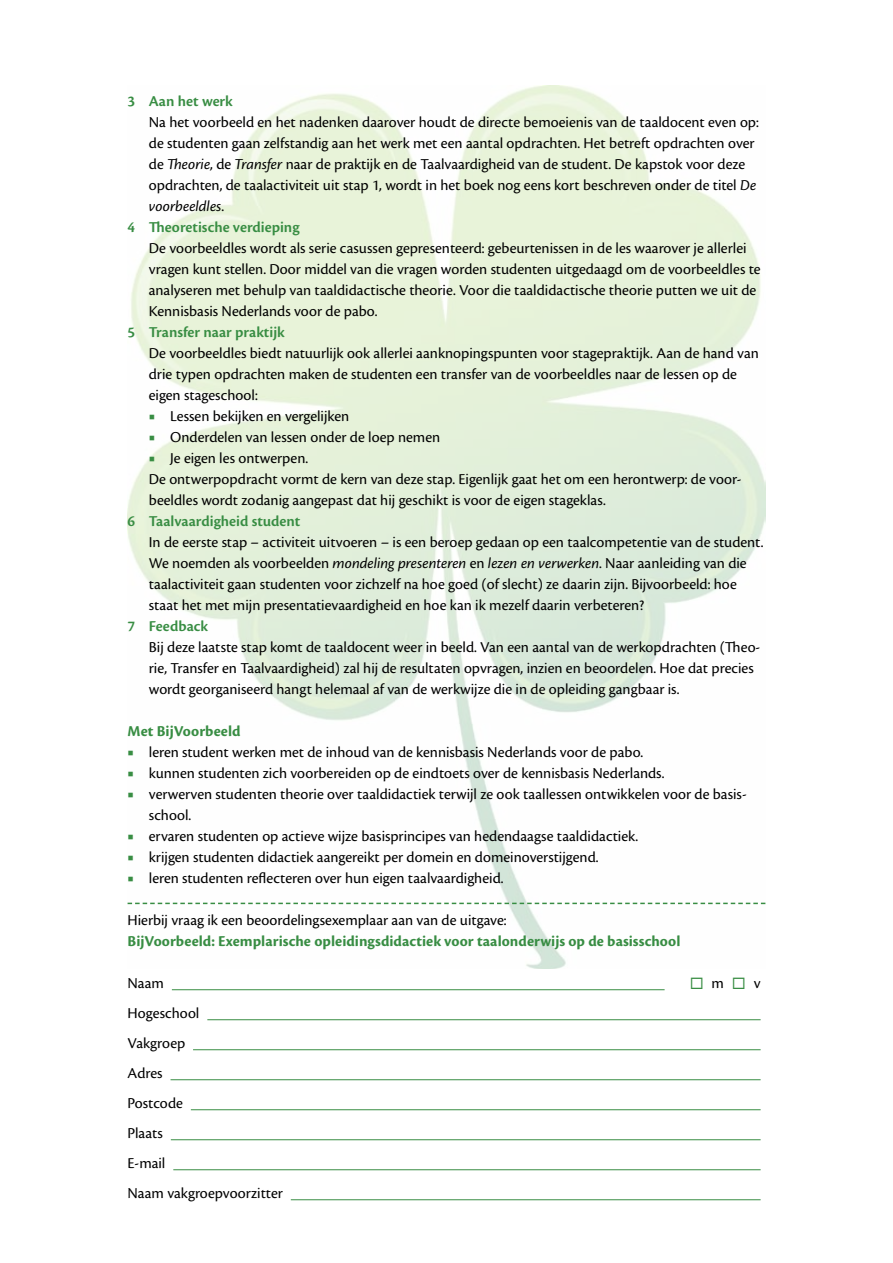
<style>
.page{position:relative;width:893px;height:1263px;background:#fff}
.page>*{position:absolute;margin:0;border:0;box-sizing:border-box;transform-origin:0 0}
.t1{font:15.75px/21px "Cronos Pro";color:#000}
.t2{font:700 15.75px "Cronos Pro";letter-spacing:.005em;color:#388d43}
.t3{font:600 15.75px "Cronos Pro";color:#388d43}
.t4{font:italic 15.75px "Cronos Pro";color:#000}
.s1{font-style:italic}
.s2{font-style:normal}
.s3{font-family:"Minion Pro";font-weight:500;color:#388d43}
.s4{color:#388d43}
</style>
<div class="page">
<img style="left:128px;top:85px;width:637px;height:884px">
<svg style="left:128px;top:903px;width:637px;height:1px"></svg>
<hr style="left:172px;top:989px;width:493px;height:1px;background:#388d43">
<hr style="left:207px;top:1019px;width:554px;height:1px;background:#388d43">
<hr style="left:193px;top:1049px;width:568px;height:1px;background:#388d43">
<hr style="left:171px;top:1079px;width:590px;height:1px;background:#388d43">
<hr style="left:191px;top:1109px;width:570px;height:1px;background:#388d43">
<hr style="left:171px;top:1139px;width:590px;height:1px;background:#388d43">
<hr style="left:173px;top:1169px;width:588px;height:1px;background:#388d43">
<hr style="left:291px;top:1199px;width:470px;height:1px;background:#388d43">
<p class="t3" style="left:128px;top:92px;width:107px">3 Aan het werk</p>
<p class="t1" style="left:149px;top:112px;width:611px">Na het voorbeeld en het nadenken daarover houdt de directe bemoeienis van de taaldocent even op:</p>
<p class="t1" style="left:149px;top:133px;width:607px">de studenten gaan zelfstandig aan het werk met een aantal opdrachten. Het betreft opdrachten over</p>
<p class="t1" style="left:149px;top:154px;width:598px">de <span class="s1">Theorie</span>, de <span class="s1">Transfer</span> naar de praktijk en de Taalvaardigheid van de student. De kapstok voor deze</p>
<p class="t1" style="left:149px;top:175px;width:609px">opdrachten, de taalactiviteit uit stap 1, wordt in het boek nog eens kort beschreven onder de titel <span class="s1">De</span></p>
<p class="t4" style="left:149px;top:197px;width:77px">voorbeeldles<span class="s2">.</span></p>
<p class="t3" style="left:128px;top:218px;width:173px">4 Theoretische verdieping</p>
<p class="t1" style="left:149px;top:238px;width:613px">De voorbeeldles wordt als serie casussen gepresenteerd: gebeurtenissen in de les waarover je allerlei vragen kunt stellen. Door middel van die vragen worden studenten uitgedaagd om de voorbeeldles te analyseren met behulp van taaldidactische theorie. Voor die taaldidactische theorie putten we uit de Kennisbasis Nederlands voor de pabo.</p>
<p class="t3" style="left:128px;top:323px;width:159px">5 Transfer naar praktijk</p>
<p class="t1" style="left:149px;top:343px;width:612px">De voorbeeldles biedt natuurlijk ook allerlei aanknopingspunten voor stagepraktijk. Aan de hand van drie typen opdrachten maken de studenten een transfer van de voorbeeldles naar de lessen op de eigen stageschool:</p>
<p class="t1" style="left:149px;top:406px;width:202px"><span class="s3">■</span> Lessen bekijken en vergelijken</p>
<p class="t1" style="left:149px;top:427px;width:293px"><span class="s3">■</span> Onderdelen van lessen onder de loep nemen</p>
<p class="t1" style="left:149px;top:448px;width:594px"><span class="s3">■</span> Je eigen les ontwerpen.<br>De ontwerpopdracht vormt de kern van deze stap. Eigenlijk gaat het om een herontwerp: de voor&shy;beeldles wordt zodanig aangepast dat hij geschikt is voor de eigen stageklas.</p>
<p class="t3" style="left:128px;top:512px;width:174px">6 Taalvaardigheid student</p>
<p class="t1" style="left:149px;top:532px;width:616px">In de eerste stap – activiteit uitvoeren – is een beroep gedaan op een taalcompetentie van de student.<br>We noemden als voorbeelden <span class="s1">mondeling presenteren</span> en <span class="s1">lezen en verwerken</span>. Naar aanleiding van die taalactiviteit gaan studenten voor zichzelf na hoe goed (of slecht) ze daarin zijn. Bijvoorbeeld: hoe staat het met mijn presentatievaardigheid en hoe kan ik mezelf daarin verbeteren?</p>
<p class="t3" style="left:128px;top:617px;width:82px">7 Feedback</p>
<p class="t1" style="left:149px;top:637px;width:613px">Bij deze laatste stap komt de taaldocent weer in beeld. Van een aantal van de werkopdrachten (Theo&shy;rie, Transfer en Taalvaardigheid) zal hij de resultaten opvragen, inzien en beoordelen. Hoe dat precies wordt georganiseerd hangt helemaal af van de werkwijze die in de opleiding gangbaar is.</p>
<p class="t2" style="left:128px;top:722px;width:115px">Met BijVoorbeeld</p>
<p class="t1" style="left:128px;top:742px;width:517px"><span class="s3">■</span> leren student werken met de inhoud van de kennisbasis Nederlands voor de pabo.</p>
<p class="t1" style="left:128px;top:763px;width:539px"><span class="s3">■</span> kunnen studenten zich voorbereiden op de eindtoets over de kennisbasis Nederlands.</p>
<p class="t1" style="left:149px;top:784px;width:599px;text-indent:-21px"><span class="s3">■</span> verwerven studenten theorie over taaldidactiek terwijl ze ook taallessen ontwikkelen voor de basis&shy;school.</p>
<p class="t1" style="left:128px;top:826px;width:512px"><span class="s3">■</span> ervaren studenten op actieve wijze basisprincipes van hedendaagse taaldidactiek.</p>
<p class="t1" style="left:128px;top:847px;width:472px"><span class="s3">■</span> krijgen studenten didactiek aangereikt per domein en domeinoverstijgend.</p>
<p class="t1" style="left:128px;top:868px;width:377px"><span class="s3">■</span> leren studenten reflecteren over hun eigen taalvaardigheid.</p>
<p class="t1" style="left:128px;top:910px;width:381px">Hierbij vraag ik een beoordelingsexemplaar aan van de uitgave:</p>
<p class="t2" style="left:128px;top:932px;width:554px">BijVoorbeeld: Exemplarische opleidingsdidactiek voor taalonderwijs op de basisschool</p>
<p class="t1" style="left:128px;top:973px;width:38px">Naam</p>
<p class="t1" style="left:690px;top:973px;width:72px"><span class="s4">◻</span>m<span class="s4">◻</span>v</p>
<p class="t1" style="left:128px;top:998px;width:157px;line-height:30px">Hogeschool<br>Vakgroep<br>Adres<br>Postcode<br>Plaats<br>E-mail<br>Naam vakgroepvoorzitter</p>
</div>
